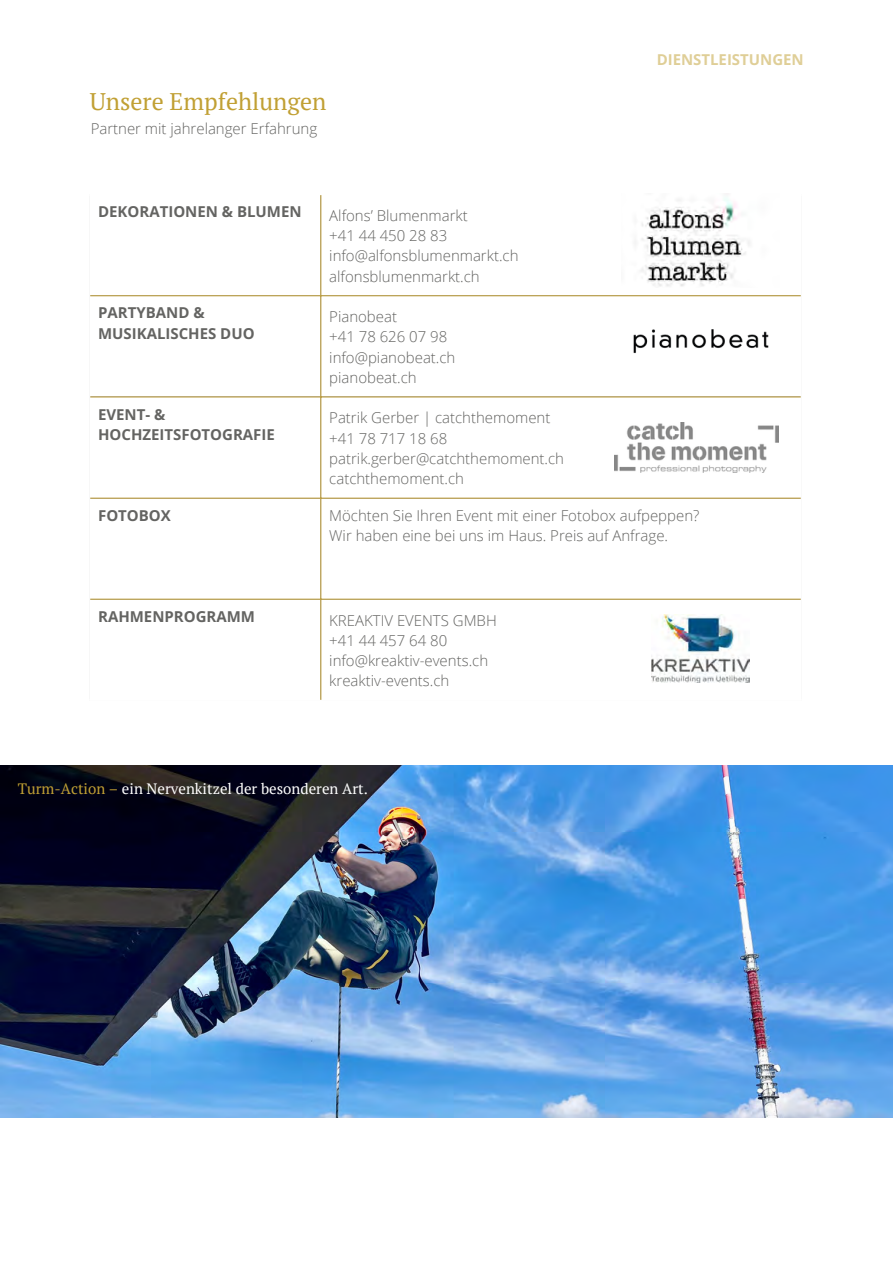
<style>
.page{position:relative;width:893px;height:1264px;background:#fff}
.page>*{position:absolute;margin:0;border:0;box-sizing:border-box;transform-origin:0 0}
.t1{font:24px "PT Serif";color:#c1a034}
.t2{font:300 15px "Open Sans";color:#646462}
.t3{font:700 15px/20.2px "Open Sans";color:#646462}
.t4{font:15px "PT Serif";color:#fff}
.t5{font:700 15px "Open Sans";color:#c1a034}
.s1{color:#c1a034}
</style>
<div class="page">
<hr style="left:320px;top:195px;width:1px;height:505px;background:#bc9e43">
<hr style="left:90px;top:295px;width:710px;height:1px;background:#bc9e43">
<hr style="left:90px;top:396px;width:710px;height:1px;background:#bc9e43">
<hr style="left:90px;top:497px;width:710px;height:1px;background:#bc9e43">
<hr style="left:90px;top:598px;width:710px;height:1px;background:#bc9e43">
<img style="left:635px;top:197px;width:115px;height:90px">
<img style="left:614px;top:422px;width:164px;height:51px">
<img style="left:651px;top:614px;width:98px;height:68px">
<img style="left:0;top:765px;width:892px;height:352px">
<img style="left:633px;top:329px;width:136px;height:25px">
<p class="t1" style="left:90px;top:85px;width:238px">Unsere Empfehlungen</p>
<p class="t2" style="left:91px;top:118px;width:228px">Partner mit jahrelanger Erfahrung</p>
<p class="t3" style="left:98px;top:201px;width:205px">DEKORATIONEN &amp; BLUMEN</p>
<p class="t2" style="left:329px;top:205px;width:140px">Alfons’ Blumenmarkt</p>
<p class="t2" style="left:329px;top:225px;width:120px">+41 44 450 28 83</p>
<p class="t2" style="left:329px;top:245px;width:191px">info@alfonsblumenmarkt.ch</p>
<p class="t2" style="left:329px;top:266px;width:152px">alfonsblumenmarkt.ch</p>
<p class="t3" style="left:98px;top:302px;width:158px">PARTYBAND &amp;<br>MUSIKALISCHES DUO</p>
<p class="t2" style="left:329px;top:306px;width:69px">Pianobeat</p>
<p class="t2" style="left:329px;top:326px;width:120px">+41 78 626 07 98</p>
<p class="t2" style="left:329px;top:346px;width:128px">info@pianobeat.ch</p>
<p class="t2" style="left:329px;top:367px;width:89px">pianobeat.ch</p>
<p class="t3" style="left:98px;top:403px;width:178px">EVENT- &amp;<br>HOCHZEITSFOTOGRAFIE</p>
<p class="t2" style="left:329px;top:407px;width:222px">Patrik Gerber | catchthemoment</p>
<p class="t2" style="left:329px;top:427px;width:120px">+41 78 717 18 68</p>
<p class="t2" style="left:329px;top:448px;width:236px">patrik.gerber@catchthemoment.ch</p>
<p class="t2" style="left:329px;top:468px;width:136px">catchthemoment.ch</p>
<p class="t5" style="left:656px;top:49px;width:149px">DIENSTLEISTUNGEN</p>
<p class="t3" style="left:98px;top:505px;width:74px">FOTOBOX</p>
<p class="t2" style="left:329px;top:505px;width:371px">Möchten Sie Ihren Event mit einer Fotobox aufpeppen?</p>
<p class="t2" style="left:329px;top:525px;width:340px">Wir haben eine bei uns im Haus. Preis auf Anfrage.</p>
<p class="t3" style="left:98px;top:606px;width:158px">RAHMENPROGRAMM</p>
<p class="t2" style="left:329px;top:609px;width:169px">KREAKTIV EVENTS GMBH</p>
<p class="t2" style="left:329px;top:630px;width:120px">+41 44 457 64 80</p>
<p class="t2" style="left:329px;top:650px;width:160px">info@kreaktiv-events.ch</p>
<p class="t2" style="left:329px;top:670px;width:122px">kreaktiv-events.ch</p>
<p class="t4" style="left:18px;top:778px;width:351px"><span class="s1">Turm-Action –</span> ein Nervenkitzel der besonderen Art.</p>
</div>
